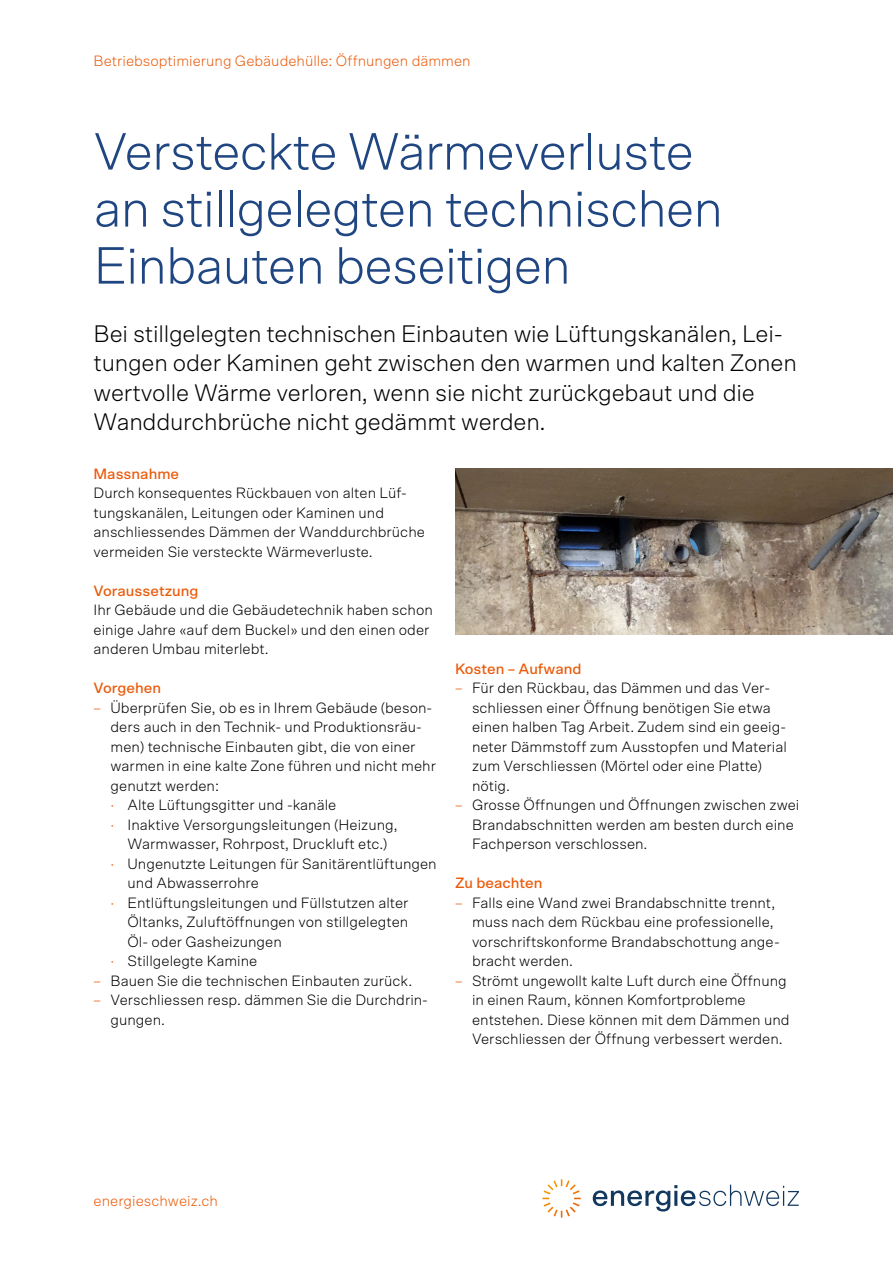
<style>
.page{position:relative;width:893px;height:1263px;background:#fff}
.page>*{position:absolute;margin:0;border:0;box-sizing:border-box;transform-origin:0 0}
.t1{font:300 52.5px/57px "Scto Grotesk A";letter-spacing:-.02em;color:#204682}
.t2{font:300 24px/29.2px "Scto Grotesk A";letter-spacing:-.01em;color:#000}
.t3{font:300 15px/19.5px "Scto Grotesk A";color:#000}
.t4{font:300 15px "Scto Grotesk A";color:#ea5b0b}
.t5{font:500 15px "Scto Grotesk A";color:#ea5b0b}
.s1{color:#ea5b0b}
</style>
<div class="page">
<img style="left:455px;top:468px;width:438px;height:167px">
<svg style="left:593px;top:1185px;width:206px;height:26px"></svg>
<svg style="left:542px;top:1179px;width:39px;height:38px"></svg>
<p class="t4" style="left:94px;top:52px;width:379px">Betriebsoptimierung Gebäudehülle: Öffnungen dämmen</p>
<h1 class="t1" style="left:94px;top:122px;width:631px">Versteckte Wärmeverluste an stillgelegten technischen<br>Einbauten beseitigen</h1>
<h2 class="t2" style="left:94px;top:319px;width:705px">Bei stillgelegten technischen Einbauten wie Lüftungskanälen, Lei&shy;tungen oder Kaminen geht zwischen den warmen und kalten Zonen wertvolle Wärme verloren, wenn sie nicht zurückgebaut und die Wanddurchbrüche nicht gedämmt werden.</h2>
<p class="t5" style="left:94px;top:464px;width:87px">Massnahme</p>
<p class="t3" style="left:94px;top:483px;width:333px">Durch konsequentes Rückbauen von alten Lüf&shy;tungskanälen, Leitungen oder Kaminen und anschliessendes Dämmen der Wanddurchbrüche vermeiden Sie versteckte Wärmeverluste.</p>
<p class="t5" style="left:94px;top:581px;width:107px">Voraussetzung</p>
<p class="t3" style="left:94px;top:600px;width:341px">Ihr Gebäude und die Gebäudetechnik haben schon einige Jahre «auf dem Buckel» und den einen oder anderen Umbau miterlebt.</p>
<p class="t5" style="left:94px;top:679px;width:69px">Vorgehen</p>
<p class="t3" style="left:94px;top:697px;width:340px"><span class="s1">–</span> Überprüfen Sie, ob es in Ihrem Gebäude (beson-</p>
<p class="t3" style="left:111px;top:717px;width:313px">ders auch in den Technik- und Produktionsräu-</p>
<p class="t3" style="left:111px;top:736px;width:306px">men) technische Einbauten gibt, die von einer</p>
<p class="t3" style="left:111px;top:756px;width:327px">warmen in eine kalte Zone führen und nicht mehr</p>
<p class="t3" style="left:111px;top:775px;width:110px">genutzt werden:</p>
<p class="t3" style="left:111px;top:795px;width:227px"><span class="s1">·</span> Alte Lüftungsgitter und -kanäle</p>
<p class="t3" style="left:111px;top:814px;width:289px"><span class="s1">·</span> Inaktive Versorgungsleitungen (Heizung,</p>
<p class="t3" style="left:128px;top:834px;width:262px">Warmwasser, Rohrpost, Druckluft etc.)</p>
<p class="t3" style="left:111px;top:853px;width:328px"><span class="s1">·</span> Ungenutzte Leitungen für Sanitärentlüftungen</p>
<p class="t3" style="left:128px;top:873px;width:133px">und Abwasserrohre</p>
<p class="t3" style="left:111px;top:892px;width:300px"><span class="s1">·</span> Entlüftungsleitungen und Füllstutzen alter</p>
<p class="t3" style="left:128px;top:912px;width:282px">Öltanks, Zuluftöffnungen von stillgelegten</p>
<p class="t3" style="left:128px;top:931px;width:156px">Öl- oder Gasheizungen</p>
<p class="t3" style="left:111px;top:951px;width:148px"><span class="s1">·</span> Stillgelegte Kamine</p>
<p class="t3" style="left:94px;top:970px;width:320px"><span class="s1">–</span> Bauen Sie die technischen Einbauten zurück.</p>
<p class="t3" style="left:111px;top:990px;width:319px;text-indent:-17px"><span class="s1">–</span> Verschliessen resp. dämmen Sie die Durchdrin&shy;gungen.</p>
<p class="t5" style="left:455px;top:659px;width:128px">Kosten – Aufwand</p>
<p class="t3" style="left:472px;top:678px;width:316px;text-indent:-17px"><span class="s1">–</span> Für den Rückbau, das Dämmen und das Ver&shy;schliessen einer Öffnung benötigen Sie etwa einen halben Tag Arbeit. Zudem sind ein geeig&shy;neter Dämmstoff zum Ausstopfen und Material zum Verschliessen (Mörtel oder eine Platte) nötig.</p>
<p class="t3" style="left:472px;top:795px;width:329px;text-indent:-17px"><span class="s1">–</span> Grosse Öffnungen und Öffnungen zwischen zwei<br>Brandabschnitten werden am besten durch eine<br>Fachperson verschlossen.</p>
<p class="t5" style="left:455px;top:874px;width:89px">Zu beachten</p>
<p class="t3" style="left:472px;top:892px;width:309px;text-indent:-17px"><span class="s1">–</span> Falls eine Wand zwei Brandabschnitte trennt, muss nach dem Rückbau eine professionelle, vorschriftskonforme Brandabschottung ange&shy;bracht werden.</p>
<p class="t3" style="left:472px;top:970px;width:319px;text-indent:-17px"><span class="s1">–</span> Strömt ungewollt kalte Luft durch eine Öffnung in einen Raum, können Komfortprobleme entstehen. Diese können mit dem Dämmen und Verschliessen der Öffnung verbessert werden.</p>
<p class="t4" style="left:94px;top:1191px;width:126px">energieschweiz.ch</p>
</div>
